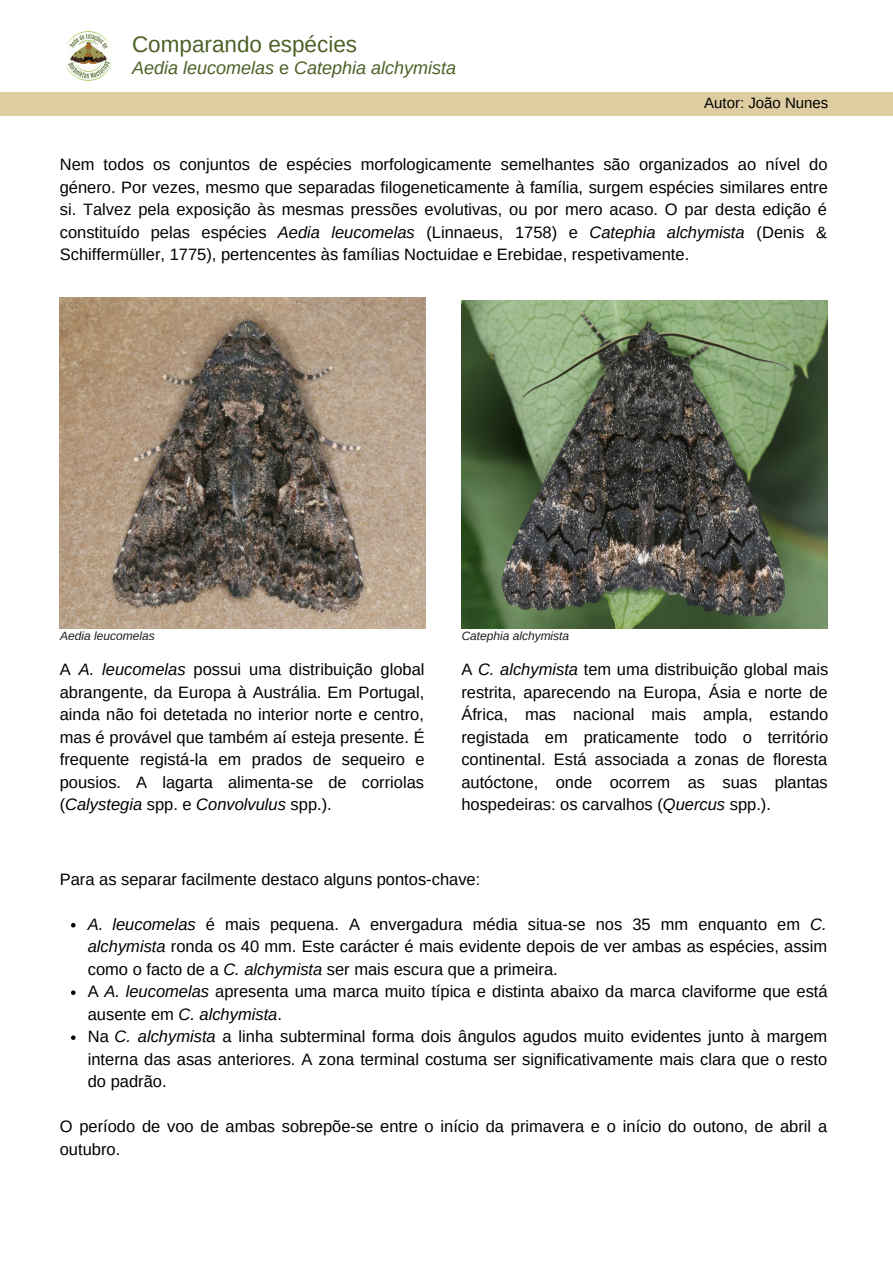
<style>
.page{position:relative;width:893px;height:1264px;background:#fff}
.page>*{position:absolute;margin:0;border:0;box-sizing:border-box;transform-origin:0 0}
.t1{font:22.5px "Arimo";color:#4d6027}
.t2{font:italic 18px "Arimo";color:#4d6027}
.t3{font:16.5px/22.5px "Arimo";color:#000;text-align:justify}
.t4{font:15px "Arimo";color:#000}
.t5{font:italic 12px "Arimo";color:#000}
.s1{font-style:normal}
.s2{font-style:italic}
</style>
<div class="page">
<div style="left:0;top:92px;width:892px;height:23px;background:#decda1"></div>
<img style="left:65px;top:31px;width:47px;height:50px">
<img style="left:461px;top:300px;width:366px;height:328px">
<svg style="left:71px;top:923px;width:4px;height:4px"></svg>
<svg style="left:71px;top:990px;width:4px;height:4px"></svg>
<svg style="left:71px;top:1035px;width:4px;height:4px"></svg>
<img style="left:60px;top:298px;width:365px;height:330px">
<p class="t1" style="left:132px;top:32px;width:226px">Comparando espécies</p>
<p class="t2" style="left:132px;top:57px;width:325px">Aedia leucomelas <span class="s1">e</span> Catephia alchymista</p>
<p class="t4" style="left:704px;top:95px;width:126px">Autor: João Nunes</p>
<p class="t3" style="left:60px;top:153px;width:769px">Nem todos os conjuntos de espécies morfologicamente semelhantes são organizados ao nível do género. Por vezes, mesmo que separadas filogeneticamente à família, surgem espécies similares entre si. Talvez pela exposição às mesmas pressões evolutivas, ou por mero acaso. O par desta edição é constituído pelas espécies <span class="s2">Aedia leucomelas</span> (Linnaeus, 1758) e <span class="s2">Catephia alchymista</span> (Denis &amp; Schiffermüller, 1775), pertencentes às famílias Noctuidae e Erebidae, respetivamente.</p>
<p class="t5" style="left:60px;top:628px;width:96px">Aedia leucomelas</p>
<p class="t5" style="left:461px;top:628px;width:109px">Catephia alchymista</p>
<p class="t3" style="left:60px;top:658px;width:366px">A <span class="s2">A. leucomelas</span> possui uma distribuição global abrangente, da Europa à Austrália. Em Portugal, ainda não foi detetada no interior norte e centro, mas é provável que também aí esteja presente. É frequente registá-la em prados de sequeiro e pousios. A lagarta alimenta-se de corriolas (<span class="s2">Calystegia</span> spp. e <span class="s2">Convolvulus</span> spp.).</p>
<p class="t3" style="left:461px;top:658px;width:368px">A <span class="s2">C. alchymista</span> tem uma distribuição global mais restrita, aparecendo na Europa, Ásia e norte de África, mas nacional mais ampla, estando registada em praticamente todo o território continental. Está associada a zonas de floresta autóctone, onde ocorrem as suas plantas hospedeiras: os carvalhos (<span class="s2">Quercus</span> spp.).</p>
<p class="t3" style="left:60px;top:867px;width:422px">Para as separar facilmente destaco alguns pontos-chave:</p>
<p class="t3" style="left:88px;top:912px;width:740px"><span class="s2">A. leucomelas</span> é mais pequena. A envergadura média situa-se nos 35 mm enquanto em <span class="s2">C. alchymista</span> ronda os 40 mm. Este carácter é mais evidente depois de ver ambas as espécies, assim como o facto de a <span class="s2">C. alchymista</span> ser mais escura que a primeira.</p>
<p class="t3" style="left:88px;top:980px;width:741px">A <span class="s2">A. leucomelas</span> apresenta uma marca muito típica e distinta abaixo da marca claviforme que está ausente em <span class="s2">C. alchymista</span>.</p>
<p class="t3" style="left:88px;top:1025px;width:741px">Na <span class="s2">C. alchymista</span> a linha subterminal forma dois ângulos agudos muito evidentes junto à margem interna das asas anteriores. A zona terminal costuma ser significativamente mais clara que o resto do padrão.</p>
<p class="t3" style="left:60px;top:1115px;width:768px">O período de voo de ambas sobrepõe-se entre o início da primavera e o início do outono, de abril a outubro.</p>
</div>
